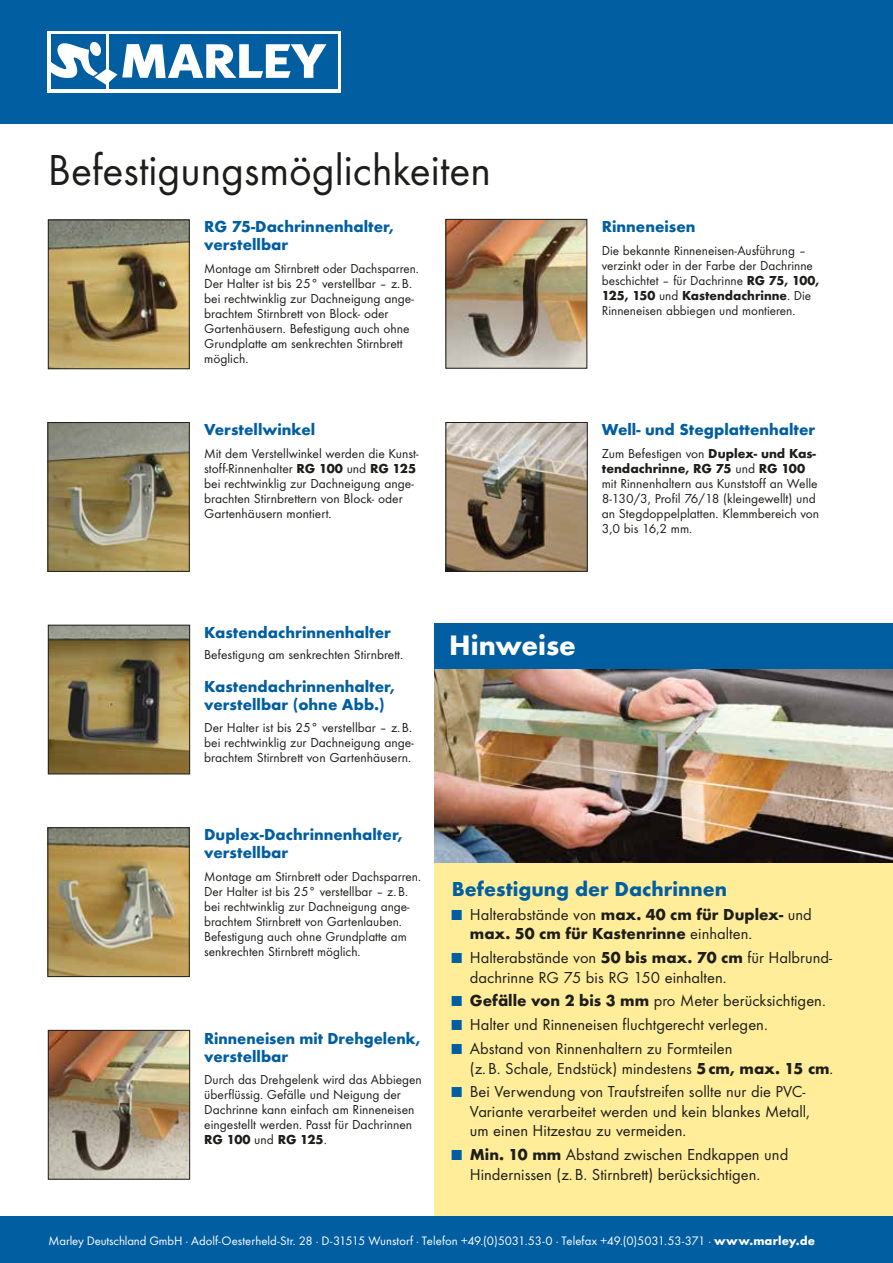
<style>
.page{position:relative;width:893px;height:1263px;background:#fff}
.page>*{position:absolute;margin:0;border:0;box-sizing:border-box;transform-origin:0 0}
.t1{font:45px "Futura TOT Boo";color:#1d1d1b}
.t2{font:700 29.25px "Futura TOT";color:#fff}
.t3{font:700 21px "Futura TOT";color:#005ea1}
.t4{font:16.5px/19.5px "Futura TOT Boo";color:#1d1d1b}
.t5{font:700 16.5px/18px "Futura TOT";color:#005ea1}
.t6{font:700 16.5px "Futura TOT";color:#1d1d1b}
.t7{font:13.5px/15px "Futura TOT Boo";color:#1d1d1b}
.t8{font:700 13.5px "Futura TOT";color:#1d1d1b}
.t9{font:12.75px "Futura TOT Boo";letter-spacing:-.005em;color:#fff}
.s1{font-family:"Futura TOT";font-weight:700}
.s2{font-family:"Futura TOT Boo";font-weight:400}
.s3{font-size:15px;color:#005ea1}
</style>
<div class="page">
<div style="left:435px;top:623px;width:458px;height:634px;background:#ffed99"></div>
<img style="left:50px;top:829px;width:138px;height:146px">
<div style="left:48px;top:827px;width:142px;height:150px;border:1px solid #1d1d1b"></div>
<img style="left:447px;top:424px;width:139px;height:146px">
<div style="left:445px;top:422px;width:143px;height:150px;border:1px solid #1d1d1b"></div>
<img style="left:50px;top:627px;width:138px;height:145px">
<div style="left:48px;top:625px;width:142px;height:149px;border:1px solid #1d1d1b"></div>
<img style="left:50px;top:222px;width:138px;height:145px">
<div style="left:48px;top:220px;width:142px;height:149px;border:1px solid #1d1d1b"></div>
<img style="left:50px;top:1032px;width:138px;height:145px">
<div style="left:48px;top:1030px;width:142px;height:149px;border:1px solid #1d1d1b"></div>
<img style="left:50px;top:424px;width:138px;height:146px">
<div style="left:48px;top:422px;width:142px;height:150px;border:1px solid #1d1d1b"></div>
<img style="left:447px;top:221px;width:138px;height:146px">
<div style="left:445px;top:219px;width:142px;height:150px;border:1px solid #1d1d1b"></div>
<div style="left:435px;top:623px;width:458px;height:51px;background:#005ea1"></div>
<img style="left:435px;top:669px;width:458px;height:194px">
<div style="left:0;top:0;width:893px;height:123px;background:#005ea1"></div>
<div style="left:0;top:1216px;width:893px;height:47px;background:#005ea1"></div>
<div style="left:48px;top:31px;width:293px;height:61px;background:linear-gradient(to right,#fff,#fff)"></div>
<div style="left:109px;top:35px;width:228px;height:54px;background:#005ea1"></div>
<div style="left:51px;top:35px;width:54px;height:54px;background:#005ea1"></div>
<svg style="left:51px;top:41px;width:275px;height:44px"></svg>
<h1 class="t1" style="left:48px;top:143px;width:445px">Befestigungsmöglichkeiten</h1>
<p class="t5" style="left:204px;top:217px;width:191px">RG 75-Dachrinnenhalter, verstellbar</p>
<p class="t7" style="left:204px;top:260px;width:216px">Montage am Stirnbrett oder Dachsparren.<br>Der Halter ist bis 25° verstellbar – z.B. bei rechtwinklig zur Dachneigung ange&shy;brachtem Stirnbrett von Block- oder Gartenhäusern. Befestigung auch ohne Grundplatte am senkrechten Stirnbrett möglich.</p>
<p class="t5" style="left:204px;top:420px;width:113px">Verstellwinkel</p>
<p class="t7" style="left:204px;top:446px;width:216px">Mit dem Verstellwinkel werden die Kunst&shy;stoff-Rinnenhalter <span class="s1">RG 100</span> und <span class="s1">RG 125 </span>bei rechtwinklig zur Dachneigung ange&shy;brachten Stirnbrettern von Block- oder Gartenhäusern montiert.</p>
<p class="t5" style="left:602px;top:217px;width:95px">Rinneneisen</p>
<p class="t7" style="left:602px;top:242px;width:219px">Die bekannte Rinneneisen-Ausführung – verzinkt oder in der Farbe der Dachrinne beschichtet – für Dachrinne <span class="s1">RG 75, 100,</span></p>
<p class="t8" style="left:602px;top:287px;width:211px">125, 150 <span class="s2">und</span> Kastendachrinne<span class="s2">. Die</span></p>
<p class="t7" style="left:602px;top:302px;width:195px">Rinneneisen abbiegen und montieren.</p>
<p class="t5" style="left:602px;top:420px;width:215px">Well- und Stegplattenhalter</p>
<p class="t7" style="left:602px;top:446px;width:216px">Zum Befestigen von <span class="s1">Duplex- und Kas-</span></p>
<p class="t8" style="left:602px;top:460px;width:205px">tendachrinne, RG 75 <span class="s2">und</span> RG 100</p>
<p class="t7" style="left:602px;top:476px;width:219px">mit Rinnenhaltern aus Kunststoff an Welle 8-130/3, Profil 76/18 (kleingewellt) und an Stegdoppelplatten. Klemmbereich von 3,0 bis 16,2 mm.</p>
<p class="t5" style="left:204px;top:623px;width:188px">Kastendachrinnenhalter</p>
<p class="t7" style="left:204px;top:647px;width:201px">Befestigung am senkrechten Stirnbrett.</p>
<p class="t5" style="left:204px;top:677px;width:192px">Kastendachrinnenhalter, verstellbar (ohne Abb.)</p>
<p class="t7" style="left:204px;top:720px;width:211px">Der Halter ist bis 25° verstellbar – z.B. bei rechtwinklig zur Dachneigung ange&shy;brachtem Stirnbrett von Gartenhäusern.</p>
<h2 class="t2" style="left:449px;top:627px;width:128px">Hinweise</h2>
<p class="t5" style="left:204px;top:826px;width:200px">Duplex-Dachrinnenhalter, verstellbar</p>
<p class="t7" style="left:204px;top:869px;width:218px">Montage am Stirnbrett oder Dachsparren.<br>Der Halter ist bis 25° verstellbar – z.B. bei rechtwinklig zur Dachneigung ange&shy;brachtem Stirnbrett von Gartenlauben.<br>Befestigung auch ohne Grundplatte am senkrechten Stirnbrett möglich.</p>
<p class="t5" style="left:204px;top:1029px;width:218px">Rinneneisen mit Drehgelenk, verstellbar</p>
<p class="t7" style="left:204px;top:1072px;width:219px">Durch das Drehgelenk wird das Abbiegen überflüssig. Gefälle und Neigung der Dachrinne kann einfach am Rinneneisen eingestellt werden. Passt für Dachrinnen</p>
<p class="t8" style="left:204px;top:1131px;width:124px">RG 100 <span class="s2">und</span> RG 125<span class="s2">.</span></p>
<h3 class="t3" style="left:452px;top:876px;width:277px">Befestigung der Dachrinnen</h3>
<p class="t4" style="left:452px;top:905px;width:361px"><span class="s3">■</span> Halterabstände von <span class="s1">max. 40 cm für Duplex-</span> und</p>
<p class="t6" style="left:470px;top:924px;width:284px">max. 50 cm für Kastenrinne <span class="s2">einhalten.</span></p>
<p class="t4" style="left:470px;top:948px;width:364px;text-indent:-18px"><span class="s3">■</span> Halterabstände von <span class="s1">50 bis max. 70 cm</span> für Halbrund&shy;dachrinne RG 75 bis RG 150 einhalten.</p>
<p class="t4" style="left:452px;top:991px;width:375px"><span class="s3">■</span> <span class="s1">Gefälle von 2 bis 3 mm</span> pro Meter berücksichtigen.</p>
<p class="t4" style="left:452px;top:1015px;width:317px"><span class="s3">■</span> Halter und Rinneneisen fluchtgerecht verlegen.</p>
<p class="t4" style="left:470px;top:1039px;width:365px;text-indent:-18px"><span class="s3">■</span> Abstand von Rinnenhaltern zu Formteilen<br>(z.B. Schale, Endstück) mindestens <span class="s1">5cm, max. 15 cm</span>.</p>
<p class="t4" style="left:470px;top:1082px;width:342px;text-indent:-18px"><span class="s3">■</span> Bei Verwendung von Traufstreifen sollte nur die PVC-<br>Variante verarbeitet werden und kein blankes Metall, um einen Hitzestau zu vermeiden.</p>
<p class="t4" style="left:470px;top:1145px;width:320px;text-indent:-18px"><span class="s3">■</span> <span class="s1">Min. 10 mm</span> Abstand zwischen Endkappen und<br>Hindernissen (z.B. Stirnbrett) berücksichtigen.</p>
<p class="t9" style="left:49px;top:1233px;width:768px">Marley Deutschland GmbH · Adolf-Oesterheld-Str. 28 · D-31515 Wunstorf · Telefon +49.(0)5031.53-0 · Telefax +49.(0)5031.53-371 · <span class="s1">www.marley.de</span></p>
</div>
